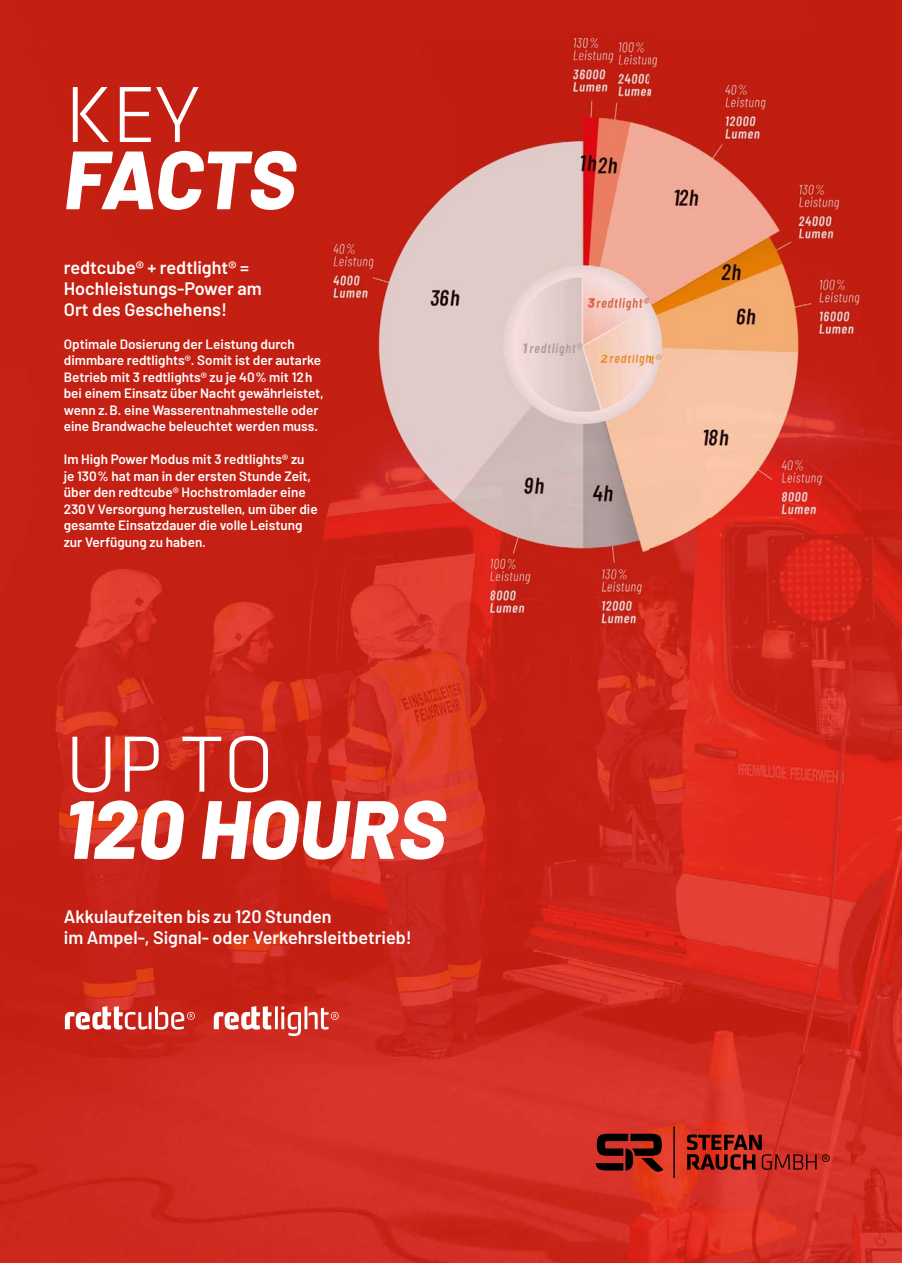
<style>
.page{position:relative;width:902px;height:1263px;background:#fff}
.page>*{position:absolute;margin:0;border:0;box-sizing:border-box;transform-origin:0 0}
.t1{font:italic 800 82.5px "Barlow";color:#fff}
.t2{font:300 82.5px "Klavika";color:#fff}
.t3{font:600 18px/21px "Barlow";color:#fff}
.t4{font:600 13.5px/16.5px "Barlow";color:#fff}
</style>
<div class="page">
<img style="left:0;top:0;width:371px;height:1263px">
<div style="left:371px;top:0;width:530px;height:52px;background:#c21e11"></div>
<img style="left:849px;top:52px;width:52px;height:1211px">
<img style="left:371px;top:627px;width:478px;height:636px">
<img style="left:329px;top:34px;width:534px;height:593px">
<svg style="left:214px;top:1006px;width:124px;height:30px"></svg>
<svg style="left:65px;top:1006px;width:130px;height:23px"></svg>
<svg style="left:595px;top:1126px;width:234px;height:52px;background:#a8291e"></svg>
<h1 class="t2" style="left:65px;top:72px;width:136px">KEY</h1>
<h1 class="t1" style="left:64px;top:118px;width:234px">FACTS</h1>
<h2 class="t3" style="left:64px;top:255px;width:199px">redtcube® + redtlight® =<br>Hochleistungs-Power am<br>Ort des Geschehens!</h2>
<p class="t4" style="left:64px;top:334px;width:261px">Optimale Dosierung der Leistung durch dimmbare redtlights®. Somit ist der autarke Betrieb mit 3 redtlights® zu je 40% mit 12h bei einem Einsatz über Nacht gewährleistet, wenn z. B. eine Wasserentnahmestelle oder eine Brandwache beleuchtet werden muss.</p>
<p class="t4" style="left:64px;top:450px;width:255px">Im High Power Modus mit 3 redtlights® zu je 130% hat man in der ersten Stunde Zeit, über den redtcube® Hochstromlader eine 230V Versorgung herzustellen, um über die gesamte Einsatzdauer die volle Leistung zur Verfügung zu haben.</p>
<h1 class="t2" style="left:65px;top:721px;width:210px">UP TO</h1>
<h1 class="t1" style="left:64px;top:768px;width:383px">120 HOURS</h1>
<h2 class="t3" style="left:64px;top:905px;width:349px">Akkulaufzeiten bis zu 120 Stunden<br>im Ampel-, Signal- oder Verkehrsleitbetrieb!</h2>
</div>
